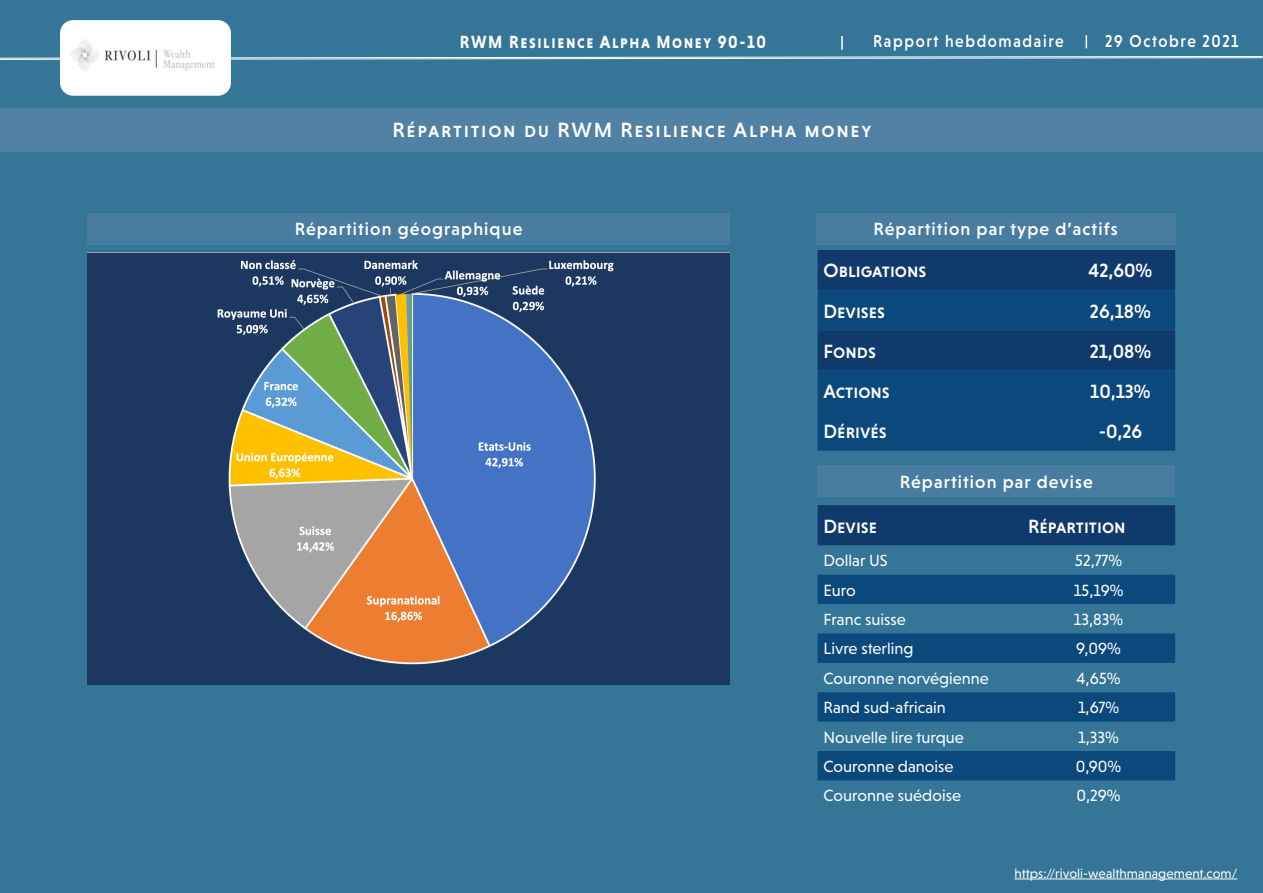
<style>
.page{position:relative;width:1263px;height:893px;background:#fff}
.page>*{position:absolute;margin:0;border:0;box-sizing:border-box;transform-origin:0 0}
.t1{font:21px "Niveau Grotesk Medium Small Caps";letter-spacing:.08em;color:#fff}
.t2{font:19.5px "Niveau Grotesk Medium Small Caps";color:#fff}
.t3{font:500 18px "Niveau Grotesk";letter-spacing:.06em;color:#fff}
.t4{font:18px "Niveau Grotesk Bold Small Caps";letter-spacing:.1em;color:#fff;scale:.9 1}
.t5{font:500 17.55px "Niveau Grotesk";letter-spacing:.1em;color:#fff;scale:.9 1}
.t6{font:16.5px "Niveau Grotesk";color:#fff}
.t7{font:13.5px "Niveau Grotesk";color:#fff}
</style>
<div class="page">
<div style="left:0;top:0;width:1262px;height:893px;background:#347598"></div>
<svg style="left:0;top:56px;width:1263px;height:4px"></svg>
<svg style="left:1085px;top:35px;width:2px;height:13px"></svg>
<div style="left:60px;top:20px;width:171px;height:76px;background:#fff;border:1px solid #fff;border-radius:12px"></div>
<img style="left:71px;top:39px;width:144px;height:32px">
<svg style="left:841px;top:36px;width:2px;height:14px"></svg>
<hr style="left:1014px;top:879px;width:223px;height:1px;background:#fff">
<div style="left:0;top:108px;width:1263px;height:44px;background:#5181a5"></div>
<img style="left:87px;top:251px;width:643px;height:434px">
<div style="left:816px;top:213px;width:359px;height:32px;background:#487da1"></div>
<div style="left:87px;top:213px;width:643px;height:32px;background:#487da1"></div>
<div style="left:817px;top:465px;width:358px;height:32px;background:#487da1"></div>
<div style="left:817px;top:250px;width:358px;height:40px;background:#113a6c"></div>
<svg style="left:817px;top:290px;width:358px;height:161px;background:#0c4579"></svg>
<div style="left:817px;top:505px;width:358px;height:40px;background:#113a6c"></div>
<svg style="left:817px;top:575px;width:358px;height:205px;fill:#0b497d"></svg>
<p class="t4" style="left:460px;top:31px;width:341px">RWM Resilience Alpha Money 90-10</p>
<p class="t5" style="left:873px;top:31px;width:213px">Rapport hebdomadaire</p>
<p class="t5" style="left:1105px;top:31px;width:150px">29 Octobre 2021</p>
<p class="t1" style="left:392px;top:118px;width:480px">Répartition du RWM Resilience Alpha money</p>
<p class="t3" style="left:295px;top:219px;width:229px">Répartition géographique</p>
<p class="t3" style="left:873px;top:219px;width:246px">Répartition par type d’actifs</p>
<p class="t2" style="left:823px;top:260px;width:104px">Obligations</p>
<p class="t2" style="left:1088px;top:260px;width:65px">42,60%</p>
<p class="t2" style="left:823px;top:300px;width:63px">Devises</p>
<p class="t2" style="left:1090px;top:300px;width:62px">26,18%</p>
<p class="t2" style="left:823px;top:340px;width:54px">Fonds</p>
<p class="t2" style="left:1090px;top:340px;width:63px">21,08%</p>
<p class="t2" style="left:823px;top:380px;width:68px">Actions</p>
<p class="t2" style="left:1090px;top:380px;width:62px">10,13%</p>
<p class="t2" style="left:823px;top:420px;width:65px">Dérivés</p>
<p class="t2" style="left:1099px;top:420px;width:45px">-0,26</p>
<p class="t3" style="left:900px;top:471px;width:195px">Répartition par devise</p>
<p class="t2" style="left:823px;top:515px;width:55px">Devise</p>
<p class="t2" style="left:1028px;top:515px;width:99px">Répartition</p>
<p class="t6" style="left:823px;top:551px;width:66px">Dollar US</p>
<p class="t6" style="left:1075px;top:551px;width:49px">52,77%</p>
<p class="t6" style="left:823px;top:581px;width:34px">Euro</p>
<p class="t6" style="left:1074px;top:581px;width:51px">15,19%</p>
<p class="t6" style="left:823px;top:610px;width:84px">Franc suisse</p>
<p class="t6" style="left:1074px;top:610px;width:51px">13,83%</p>
<p class="t6" style="left:823px;top:639px;width:91px">Livre sterling</p>
<p class="t6" style="left:1076px;top:639px;width:46px">9,09%</p>
<p class="t6" style="left:823px;top:669px;width:167px">Couronne norvégienne</p>
<p class="t6" style="left:1076px;top:669px;width:46px">4,65%</p>
<p class="t6" style="left:823px;top:698px;width:124px">Rand sud-africain</p>
<p class="t6" style="left:1078px;top:698px;width:43px">1,67%</p>
<p class="t6" style="left:823px;top:728px;width:142px">Nouvelle lire turque</p>
<p class="t6" style="left:1078px;top:728px;width:42px">1,33%</p>
<p class="t6" style="left:823px;top:757px;width:131px">Couronne danoise</p>
<p class="t6" style="left:1076px;top:757px;width:47px">0,90%</p>
<p class="t6" style="left:823px;top:786px;width:139px">Couronne suédoise</p>
<p class="t6" style="left:1076px;top:786px;width:46px">0,29%</p>
<p class="t7" style="left:1014px;top:865px;width:224px">https://rivoli-wealthmanagement.com/</p>
</div>
